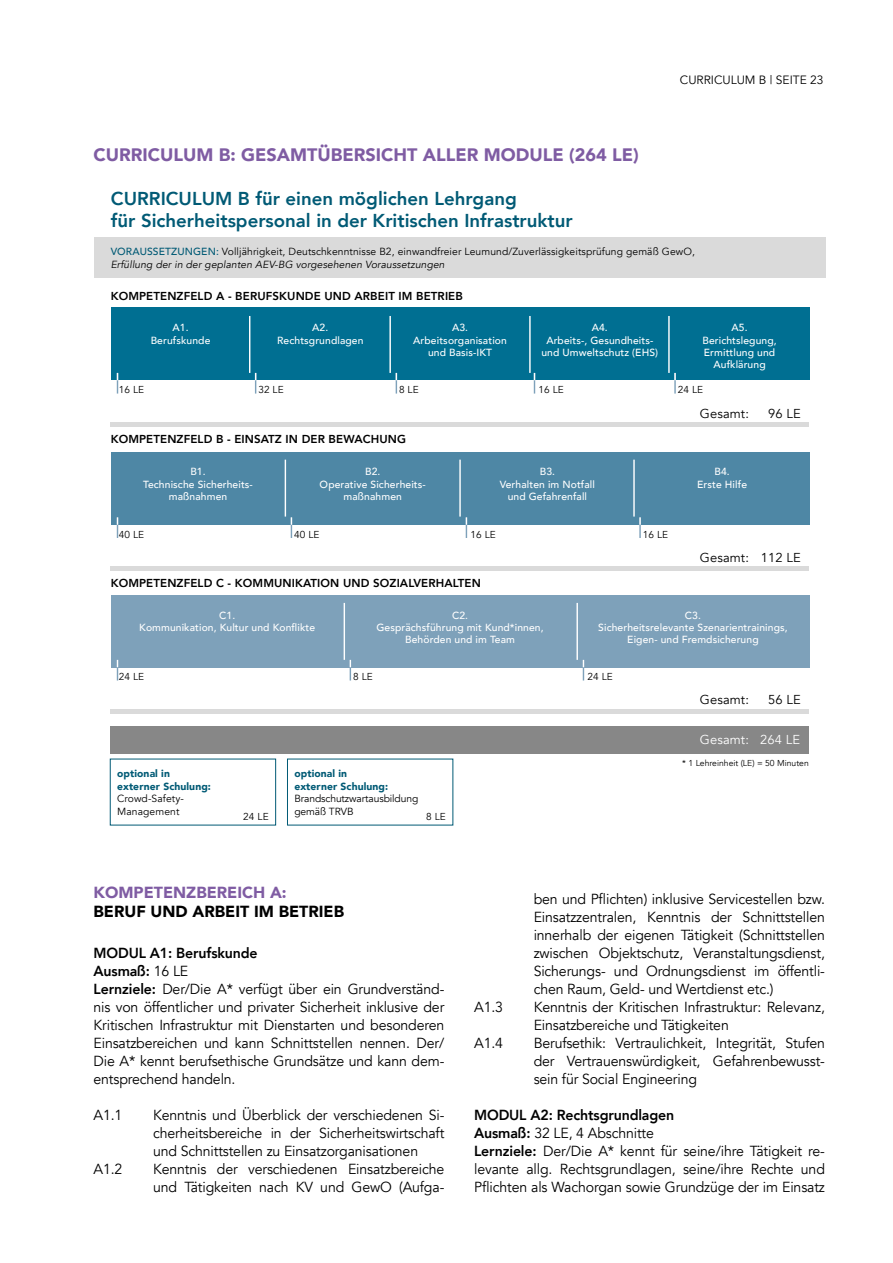
<style>
.page{position:relative;width:893px;height:1263px;background:#fff}
.page>*{position:absolute;margin:0;border:0;box-sizing:border-box;transform-origin:0 0}
.t1{font:800 18.6px/22.4px "Avenir LT Com";color:#015a75}
.t2{font:900 18px "Avenir LT Com";color:#7f5ca3}
.t3{font:900 16.05px "Avenir LT Com";color:#000}
.t4{font:900 16.05px "Avenir LT Com";color:#7f5ca3}
.t5{font:14.55px/18px "Avenir LT Com";letter-spacing:-.01em;color:#000}
.t6{font:12.9px "Avenir LT Com";letter-spacing:.01em;color:#000}
.t7{font:12.9px "Avenir LT Com";letter-spacing:.01em;color:#fff}
.t8{font:12px "Avenir LT Com";color:#000}
.t9{font:800 11.55px "Avenir LT Com";letter-spacing:.01em;color:#000}
.t10{font:500 10.35px/12.5px "Avenir LT Com";letter-spacing:.01em;color:#fff;text-align:center}
.t11{font:10.35px/12.5px "Avenir LT Com";letter-spacing:.01em;color:#000}
.t12{font:900 10.35px/12.5px "Avenir LT Com";letter-spacing:.01em;color:#015a75}
.t13{font:10.35px/12.5px "Avenir LT Com";letter-spacing:-.01em;color:#000}
.t14{font:10.05px "Avenir LT Com";letter-spacing:.01em;color:#000}
.t15{font:8.55px "Avenir LT Com";color:#000}
.s1{font-weight:500;color:#015a75}
.s2{font-style:italic}
.s3{font-weight:800}
</style>
<div class="page">
<div style="left:94px;top:237px;width:732px;height:41px;background:#dadada"></div>
<div style="left:111px;top:308px;width:698px;height:72px;background:#006f92"></div>
<div style="left:111px;top:452px;width:698px;height:72px;background:#4e87a5"></div>
<div style="left:111px;top:595px;width:698px;height:73px;background:#7ea1ba"></div>
<div style="left:110px;top:726px;width:699px;height:27px;background:#878787"></div>
<hr style="left:110px;top:422px;width:699px;height:4px;background:#dadada">
<div style="left:110px;top:566px;width:699px;height:5px;background:#dadada"></div>
<hr style="left:110px;top:709px;width:699px;height:4px;background:#dadada">
<hr style="left:249px;top:316px;width:1px;height:57px;background:#fff">
<hr style="left:389px;top:316px;width:2px;height:57px;background:#fff">
<hr style="left:459px;top:460px;width:2px;height:57px;background:#fff">
<hr style="left:285px;top:460px;width:1px;height:57px;background:#fff">
<hr style="left:633px;top:460px;width:2px;height:57px;background:#fff">
<hr style="left:344px;top:603px;width:1px;height:57px;background:#fff">
<hr style="left:576px;top:603px;width:2px;height:57px;background:#fff">
<hr style="left:529px;top:316px;width:2px;height:57px;background:#fff">
<hr style="left:668px;top:316px;width:2px;height:57px;background:#fff">
<svg style="left:117px;top:373px;width:1px;height:21px"></svg>
<svg style="left:117px;top:517px;width:1px;height:21px"></svg>
<svg style="left:117px;top:660px;width:1px;height:20px"></svg>
<svg style="left:396px;top:373px;width:1px;height:21px"></svg>
<svg style="left:255px;top:373px;width:1px;height:21px"></svg>
<svg style="left:291px;top:517px;width:1px;height:21px"></svg>
<svg style="left:350px;top:660px;width:1px;height:20px"></svg>
<svg style="left:534px;top:373px;width:1px;height:21px"></svg>
<svg style="left:466px;top:517px;width:1px;height:21px"></svg>
<svg style="left:583px;top:660px;width:1px;height:20px"></svg>
<hr style="left:674px;top:373px;width:2px;height:21px;background:#7ea1ba">
<svg style="left:674px;top:373px;width:2px;height:7px"></svg>
<hr style="left:639px;top:517px;width:2px;height:21px;background:#7ea1ba">
<svg style="left:639px;top:517px;width:2px;height:8px"></svg>
<p class="t2" style="left:94px;top:144px;width:547px">CURRICULUM B: GESAMTÜBERSICHT ALLER MODULE (264 LE)</p>
<p class="t1" style="left:111px;top:187px;width:463px">CURRICULUM B für einen möglichen Lehrgang<br>für Sicherheitspersonal in der Kritischen Infrastruktur</p>
<p class="t8" style="left:680px;top:73px;width:145px">CURRICULUM B | SEITE 23</p>
<p class="t11" style="left:111px;top:246px;width:586px"><span class="s1">VORAUSSETZUNGEN:</span> Volljährigkeit, Deutschkenntnisse B2, einwandfreier Leumund/Zuverlässigkeitsprüfung gemäß GewO,<br><span class="s2">Erfüllung der in der geplanten AEV-BG vorgesehenen Voraussetzungen</span></p>
<p class="t9" style="left:111px;top:289px;width:354px">KOMPETENZFELD A - BERUFSKUNDE UND ARBEIT IM BETRIEB</p>
<p class="t10" style="left:151px;top:322px;width:61px">A1.<br>Berufskunde</p>
<p class="t10" style="left:277px;top:322px;width:88px">A2.<br>Rechtsgrundlagen</p>
<p class="t10" style="left:413px;top:322px;width:95px">A3.<br>Arbeitsorganisation und Basis-IKT</p>
<p class="t10" style="left:541px;top:322px;width:118px">A4.<br>Arbeits-, Gesundheits&shy;und Umweltschutz (EHS)</p>
<p class="t10" style="left:702px;top:322px;width:76px">A5.<br>Berichtslegung,<br>Ermittlung und<br>Aufklärung</p>
<p class="t14" style="left:119px;top:384px;width:27px">16 LE</p>
<p class="t14" style="left:258px;top:384px;width:27px">32 LE</p>
<p class="t14" style="left:399px;top:384px;width:21px">8 LE</p>
<p class="t14" style="left:539px;top:384px;width:27px">16 LE</p>
<p class="t14" style="left:678px;top:384px;width:27px">24 LE</p>
<p class="t6" style="left:700px;top:405px;width:51px">Gesamt:</p>
<p class="t6" style="left:768px;top:405px;width:34px">96 LE</p>
<p class="t9" style="left:111px;top:433px;width:297px">KOMPETENZFELD B - EINSATZ IN DER BEWACHUNG</p>
<p class="t10" style="left:143px;top:466px;width:111px">B1.<br>Technische Sicherheits&shy;maßnahmen</p>
<p class="t10" style="left:320px;top:466px;width:108px">B2.<br>Operative Sicherheits&shy;maßnahmen</p>
<p class="t10" style="left:500px;top:466px;width:97px">B3.<br>Verhalten im Notfall und Gefahrenfall</p>
<p class="t10" style="left:697px;top:466px;width:51px">B4.<br>Erste Hilfe</p>
<p class="t14" style="left:119px;top:528px;width:27px">40 LE</p>
<p class="t14" style="left:294px;top:528px;width:27px">40 LE</p>
<p class="t14" style="left:470px;top:528px;width:27px">16 LE</p>
<p class="t14" style="left:643px;top:528px;width:27px">16 LE</p>
<p class="t6" style="left:700px;top:550px;width:51px">Gesamt:</p>
<p class="t6" style="left:761px;top:550px;width:41px">112 LE</p>
<p class="t9" style="left:111px;top:576px;width:372px">KOMPETENZFELD C - KOMMUNIKATION UND SOZIALVERHALTEN</p>
<p class="t10" style="left:139px;top:609px;width:177px">C1.<br>Kommunikation, Kultur und Konflikte</p>
<p class="t14" style="left:119px;top:671px;width:27px">24 LE</p>
<p class="t10" style="left:376px;top:609px;width:169px">C2.<br>Gesprächsführung mit Kund*innen,<br>Behörden und im Team</p>
<p class="t14" style="left:353px;top:671px;width:21px">8 LE</p>
<p class="t12" style="left:117px;top:767px;width:95px">optional in externer Schulung:</p>
<p class="t11" style="left:117px;top:792px;width:68px">Crowd-Safety-<br>Management</p>
<p class="t12" style="left:294px;top:767px;width:95px">optional in externer Schulung:</p>
<p class="t13" style="left:294px;top:792px;width:126px">Brandschutzwartausbildung gemäß TRVB</p>
<p class="t14" style="left:243px;top:810px;width:27px">24 LE</p>
<p class="t14" style="left:426px;top:810px;width:21px">8 LE</p>
<p class="t10" style="left:598px;top:609px;width:191px">C3.<br>Sicherheitsrelevante Szenarientrainings,<br>Eigen- und Fremdsicherung</p>
<p class="t14" style="left:588px;top:671px;width:27px">24 LE</p>
<p class="t6" style="left:700px;top:692px;width:51px">Gesamt:</p>
<p class="t6" style="left:768px;top:692px;width:34px">56 LE</p>
<p class="t7" style="left:700px;top:732px;width:102px">Gesamt: 264 LE</p>
<p class="t15" style="left:682px;top:758px;width:128px">* 1 Lehreinheit (LE) = 50 Minuten</p>
<p class="t4" style="left:94px;top:882px;width:195px">KOMPETENZBEREICH A:</p>
<p class="t3" style="left:94px;top:902px;width:252px">BERUF UND ARBEIT IM BETRIEB</p>
<p class="t5" style="left:94px;top:944px;width:352px"><span class="s3">MODUL A1: Berufskunde<br>Ausmaß:</span> 16 LE<br><span class="s3">Lernziele:</span> Der/Die A* verfügt über ein Grundverständ&shy;nis von öffentlicher und privater Sicherheit inklusive der Kritischen Infrastruktur mit Dienstarten und besonderen Einsatzbereichen und kann Schnittstellen nennen. Der/ Die A* kennt berufsethische Grundsätze und kann dem&shy;entsprechend handeln.</p>
<p class="t5" style="left:94px;top:1106px;width:30px">A1.1</p>
<p class="t5" style="left:153px;top:1106px;width:293px;text-align:justify">Kenntnis und Überblick der verschiedenen Si&shy;cherheitsbereiche in der Sicherheitswirtschaft und Schnittstellen zu Einsatzorganisationen</p>
<p class="t5" style="left:94px;top:1160px;width:30px">A1.2</p>
<p class="t5" style="left:153px;top:1160px;width:293px">Kenntnis der verschiedenen Einsatzbereiche und Tätigkeiten nach KV und GewO (Aufga-</p>
<p class="t5" style="left:534px;top:890px;width:293px;text-align:justify">ben und Pflichten) inklusive Servicestellen bzw.<br>Einsatzzentralen, Kenntnis der Schnittstellen innerhalb der eigenen Tätigkeit (Schnittstellen zwischen Objektschutz, Veranstaltungsdienst, Sicherungs- und Ordnungsdienst im öffentli&shy;chen Raum, Geld- und Wertdienst etc.)</p>
<p class="t5" style="left:474px;top:998px;width:30px">A1.3</p>
<p class="t5" style="left:534px;top:998px;width:293px">Kenntnis der Kritischen Infrastruktur: Relevanz,<br>Einsatzbereiche und Tätigkeiten</p>
<p class="t5" style="left:474px;top:1034px;width:30px">A1.4</p>
<p class="t5" style="left:534px;top:1034px;width:293px;text-align:justify">Berufsethik: Vertraulichkeit, Integrität, Stufen der Vertrauenswürdigkeit, Gefahrenbewusst&shy;sein für Social Engineering</p>
<p class="t5" style="left:474px;top:1106px;width:352px"><span class="s3">MODUL A2: Rechtsgrundlagen<br>Ausmaß:</span> 32 LE, 4 Abschnitte<br><span class="s3">Lernziele:</span> Der/Die A* kennt für seine/ihre Tätigkeit re&shy;levante allg. Rechtsgrundlagen, seine/ihre Rechte und Pflichten als Wachorgan sowie Grundzüge der im Einsatz</p>
</div>
